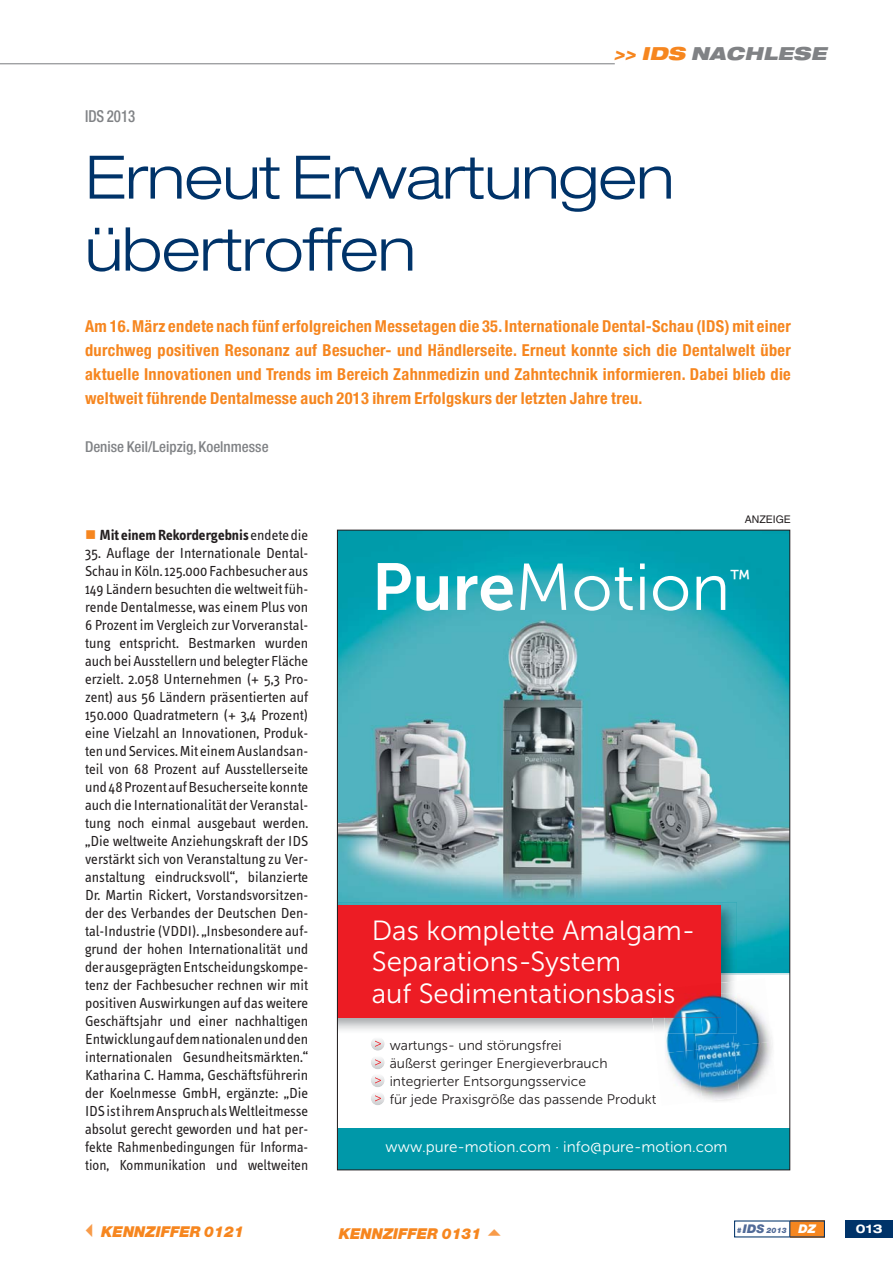
<style>
.page{position:relative;width:893px;height:1263px;background:#fff}
.page>*{position:absolute;margin:0;border:0;box-sizing:border-box;transform-origin:0 0}
.t1{font:66px "Museo Sans 300";color:#fff}
.t2{font:300 expanded 60px/72px "Helvetica Neue";letter-spacing:-.01em;color:#003369}
.t3{font:27.75px/31.8px "Museo Sans 300";color:#fff}
.t4{font:21.45px "Museo Sans 500";color:#fff}
.t5{font:italic 900 expanded 18px "Helvetica Neue";color:#808285}
.t6{font:700 condensed 16.5px/24px "Helvetica Neue";letter-spacing:.02em;color:#f6861f;text-align:justify}
.t7{font:500 condensed 16.5px "Helvetica Neue";color:#808285;scale:.9 1}
.t8{font:15.15px "Museo Sans 300";color:#fff}
.t9{font:15px/18px "Info Text";color:#231f20;text-align:justify}
.t10{font:700 15px "Info Text";color:#231f20}
.t11{font:500 condensed 15px "Helvetica Neue";color:#808285}
.t12{font:italic 900 15px "Helvetica Neue";color:#f6861f}
.t13{font:13.8px/18px "Museo Sans 300";color:#231f20}
.t14{font:700 expanded 12px "Helvetica Neue";color:#fff}
.t15{font:10.5px "Helvetica";color:#231f20}
.t16{font:italic 900 7.5px "Helvetica Neue";color:#516b98}
.s1{color:#f6861f}
.s2{font-weight:400}
.s3{font-family:"Museo Sans 700"}
.s4{color:#f89b49}
.s5{font-size:12px}
.s6{font-size:12px;color:#fff}
</style>
<div class="page">
<div style="left:790px;top:1220px;width:35px;height:17px;background:#f6861f"></div>
<div style="left:845px;top:1220px;width:48px;height:17px;background:#003369"></div>
<svg style="left:789px;top:1221px;width:1px;height:16px"></svg>
<hr style="left:0;top:63px;width:615px;height:1px;background:#808285">
<svg style="left:339px;top:532px;width:449px;height:636px;background:#7d9da5"></svg>
<img style="left:702px;top:993px;width:72px;height:110px">
<img style="left:735px;top:978px;width:32px;height:15px">
<img style="left:654px;top:1033px;width:11px;height:34px">
<img style="left:657px;top:1064px;width:36px;height:42px">
<img style="left:774px;top:1069px;width:3px;height:25px">
<img style="left:652px;top:1018px;width:13px;height:15px">
<img style="left:720px;top:981px;width:17px;height:12px">
<img style="left:651px;top:986px;width:34px;height:32px">
<img style="left:685px;top:983px;width:36px;height:10px">
<img style="left:649px;top:988px;width:25px;height:15px">
<img style="left:665px;top:1033px;width:30px;height:17px">
<img style="left:695px;top:1033px;width:34px;height:17px">
<img style="left:729px;top:993px;width:43px;height:53px">
<img style="left:665px;top:1050px;width:37px;height:53px">
<img style="left:697px;top:1046px;width:43px;height:55px">
<img style="left:734px;top:1042px;width:40px;height:56px">
<img style="left:665px;top:1018px;width:34px;height:15px">
<img style="left:699px;top:993px;width:38px;height:40px">
<img style="left:665px;top:993px;width:56px;height:25px">
<svg style="left:665px;top:993px;width:9px;height:10px"></svg>
<p class="t5" style="left:614px;top:45px;width:218px"><span class="s1">&gt;&gt; IDS</span> NACHLESE</p>
<p class="t7" style="left:85px;top:111px;width:57px">IDS 2013</p>
<h2 class="t2" style="left:85px;top:149px;width:591px">Erneut Erwartungen übertroffen</h2>
<p class="t6" style="left:85px;top:316px;width:707px">Am 16. März endete nach fünf erfolgreichen Messetagen die 35. Internationale Dental-Schau (IDS) mit einer durchweg positiven Resonanz auf Besucher- und Händlerseite. Erneut konnte sich die Dentalwelt über aktuelle Innovationen und Trends im Bereich Zahnmedizin und Zahntechnik informieren. Dabei blieb die weltweit führende Dentalmesse auch 2013 ihrem Erfolgskurs der letzten Jahre treu.</p>
<p class="t11" style="left:85px;top:441px;width:185px">Denise Keil/Leipzig, Koelnmesse</p>
<p class="t10" style="left:85px;top:530px;width:225px"><span class="s1">■</span> Mit einem Rekordergebnis <span class="s2">endete die</span></p>
<p class="t9" style="left:85px;top:545px;width:225px">35. Auflage der Internationale Dental-Schau in Köln. 125.000 Fachbesucher aus 149 Ländern besuchten die weltweit füh&shy;rende Dentalmesse, was einem Plus von 6 Prozent im Vergleich zur Vorveranstal&shy;tung entspricht. Bestmarken wurden auch bei Ausstellern und belegter Fläche erzielt. 2.058 Unternehmen (+ 5,3 Pro&shy;zent) aus 56 Ländern präsentierten auf 150.000 Quadratmetern (+ 3,4 Prozent) eine Vielzahl an Innovationen, Produk&shy;ten und Services. Mit einem Auslandsan&shy;teil von 68 Prozent auf Ausstellerseite und 48 Prozent auf Besucherseite konnte auch die Internationalität der Veranstal&shy;tung noch einmal ausgebaut werden. „Die weltweite Anziehungskraft der IDS verstärkt sich von Veranstaltung zu Ver&shy;anstaltung eindrucksvoll“, bilanzierte Dr. Martin Rickert, Vorstandsvorsitzen&shy;der des Verbandes der Deutschen Den&shy;tal-Industrie (VDDI). „Insbesondere auf&shy;grund der hohen Internationalität und der ausgeprägten Entscheidungskompe&shy;tenz der Fachbesucher rechnen wir mit positiven Auswirkungen auf das weitere Geschäftsjahr und einer nachhaltigen Entwicklung auf dem nationalen und den internationalen Gesundheitsmärkten.“ Katharina C. Hamma, Geschäftsführerin der Koelnmesse GmbH, ergänzte: „Die IDS ist ihrem Anspruch als Weltleitmesse absolut gerecht geworden und hat per&shy;fekte Rahmenbedingungen für Informa&shy;tion, Kommunikation und weltweiten</p>
<p class="t15" style="left:745px;top:516px;width:48px">ANZEIGE</p>
<h1 class="t1" style="left:372px;top:564px;width:360px"><span class="s3">Pure</span>Motion</h1>
<h3 class="t4" style="left:730px;top:565px;width:22px">™</h3>
<h3 class="t3" style="left:372px;top:917px;width:325px">Das komplette Amalgam-<br>Separations-System<br>auf Sedimentationsbasis</h3>
<p class="t13" style="left:390px;top:1037px;width:268px">wartungs- und störungsfrei<br>äußerst geringer Energieverbrauch integrierter Entsorgungsservice<br>für jede Praxisgröße das passende Produkt</p>
<p class="t8" style="left:386px;top:1142px;width:343px">www.pure-motion.com · info@pure-motion.com</p>
<p class="t12" style="left:81px;top:1227px;width:165px"><span class="s4">✓</span>KENNZIFFER 0121</p>
<p class="t12" style="left:339px;top:1228px;width:144px">KENNZIFFER 0131</p>
<p class="t16" style="left:737px;top:1227px;width:81px">#<span class="s5">IDS</span> 2013 <span class="s6">DZ</span></p>
<p class="t14" style="left:856px;top:1224px;width:28px">013</p>
</div>
